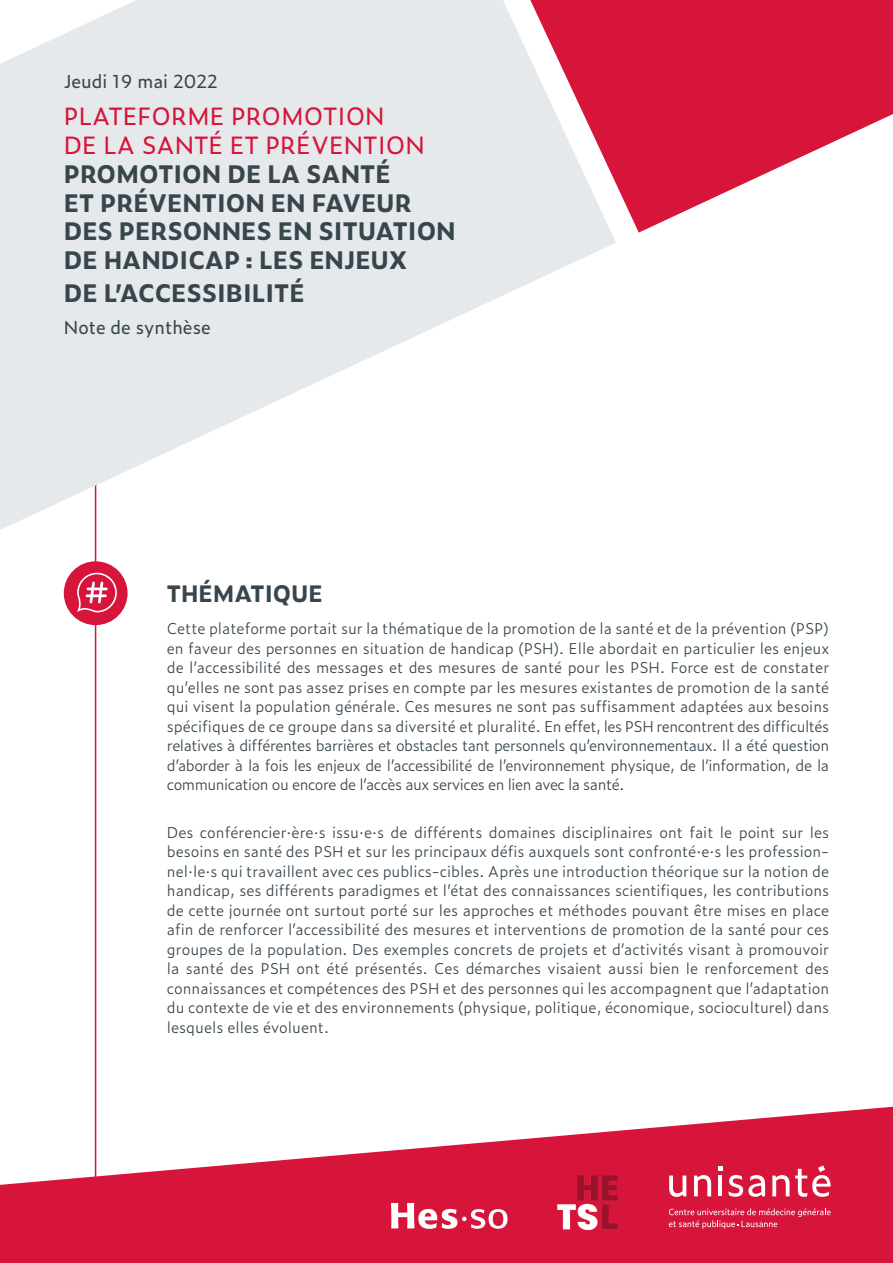
<style>
.page{position:relative;width:893px;height:1263px;background:#fff}
.page>*{position:absolute;margin:0;border:0;box-sizing:border-box;transform-origin:0 0}
.t1{font:700 24px/28.8px "Zeitung Pro";color:#38454d}
.t2{font:24px/28.8px "Zeitung Pro";color:#d71439}
.t3{font:700 22.5px "Zeitung Pro";color:#38454d}
.t4{font:18px "Zeitung Pro";color:#38454d}
.t5{font:300 15px/19.5px "Zeitung Pro";letter-spacing:-.02em;color:#38454d;text-align:justify}
</style>
<div class="page">
<hr style="left:95px;top:261px;width:1px;height:949px;background:#d71439">
<svg style="left:616px;top:0;width:277px;height:233px;fill:#d71439"></svg>
<svg style="left:0;top:0;width:616px;height:530px;fill:#e5e9eb"></svg>
<div style="left:64px;top:561px;width:64px;height:64px;background:#d71439;border-radius:50%"></div>
<svg style="left:77px;top:573px;width:40px;height:39px"></svg>
<svg style="left:0;top:1107px;width:893px;height:156px;fill:#d71439"></svg>
<svg style="left:669px;top:1175px;width:17px;height:22px"></svg>
<svg style="left:694px;top:1175px;width:17px;height:21px"></svg>
<svg style="left:772px;top:1175px;width:17px;height:21px"></svg>
<svg style="left:795px;top:1165px;width:36px;height:32px"></svg>
<svg style="left:669px;top:1208px;width:162px;height:21px;background:#dc3555"></svg>
<svg style="left:718px;top:1166px;width:47px;height:31px"></svg>
<svg style="left:391px;top:1203px;width:116px;height:26px"></svg>
<img style="left:547px;top:1164px;width:81px;height:77px">
<p class="t4" style="left:64px;top:68px;width:156px">Jeudi 19 mai 2022</p>
<h1 class="t2" style="left:64px;top:101px;width:363px">PLATEFORME PROMOTION<br>DE LA SANTÉ ET PRÉVENTION</h1>
<h1 class="t1" style="left:64px;top:158px;width:393px">PROMOTION DE LA SANTÉ<br>ET PRÉVENTION EN FAVEUR<br>DES PERSONNES EN SITUATION<br>DE HANDICAP : LES ENJEUX</h1>
<h1 class="t1" style="left:64px;top:278px;width:242px">DE L’ACCESSIBILITÉ</h1>
<p class="t4" style="left:64px;top:314px;width:148px">Note de synthèse</p>
<h2 class="t3" style="left:167px;top:576px;width:157px">THÉMATIQUE</h2>
<p class="t5" style="left:167px;top:618px;width:664px">Cette plateforme portait sur la thématique de la promotion de la santé et de la prévention (PSP) en faveur des personnes en situation de handicap (PSH). Elle abordait en particulier les enjeux de l’accessibilité des messages et des mesures de santé pour les PSH. Force est de constater qu’elles ne sont pas assez prises en compte par les mesures existantes de promotion de la santé qui visent la population générale. Ces mesures ne sont pas suffisamment adaptées aux besoins spécifiques de ce groupe dans sa diversité et pluralité. En effet, les PSH rencontrent des difficultés relatives à différentes barrières et obstacles tant personnels qu’environnementaux. Il a été question d’aborder à la fois les enjeux de l’accessibilité de l’environnement physique, de l’information, de la communication ou encore de l’accès aux services en lien avec la santé.</p>
<p class="t5" style="left:167px;top:822px;width:664px">Des conférencier·ère·s issu·e·s de différents domaines disciplinaires ont fait le point sur les besoins en santé des PSH et sur les principaux défis auxquels sont confronté·e·s les profession&shy;nel·le·s qui travaillent avec ces publics-cibles. Après une introduction théorique sur la notion de handicap, ses différents paradigmes et l’état des connaissances scientifiques, les contributions de cette journée ont surtout porté sur les approches et méthodes pouvant être mises en place afin de renforcer l’accessibilité des mesures et interventions de promotion de la santé pour ces groupes de la population. Des exemples concrets de projets et d’activités visant à promouvoir la santé des PSH ont été présentés. Ces démarches visaient aussi bien le renforcement des connaissances et compétences des PSH et des personnes qui les accompagnent que l’adaptation du contexte de vie et des environnements (physique, politique, économique, socioculturel) dans lesquels elles évoluent.</p>
</div>
